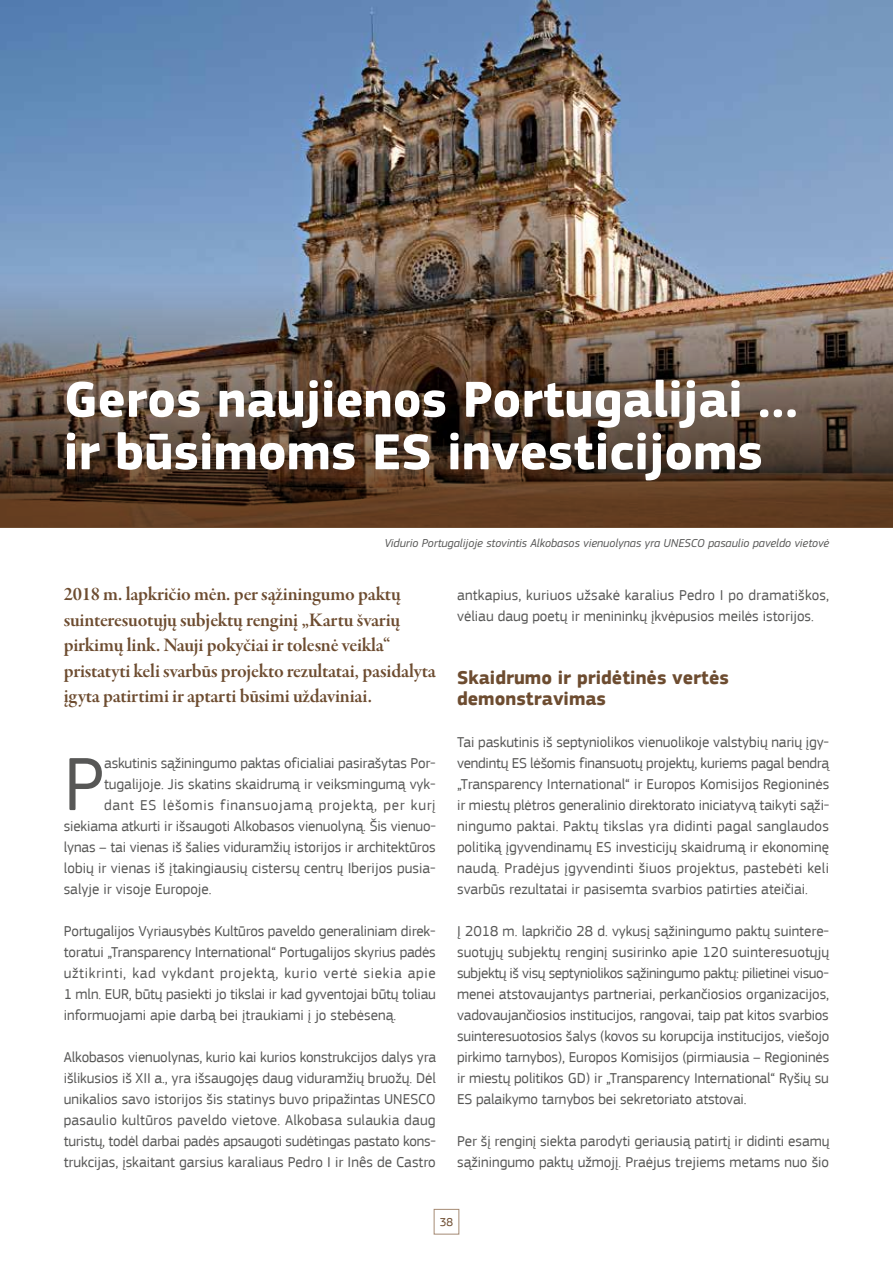
<style>
.page{position:relative;width:893px;height:1263px;background:#fff}
.page>*{position:absolute;margin:0;border:0;box-sizing:border-box;transform-origin:0 0}
.t1{font:78.3px "EC Square Sans Pro";color:#575756}
.t2{font:700 52.5px/52.5px "EC Square Sans Pro";color:#fff}
.t3{font:19.5px/25.5px "Garamond Premr Pro Smbd Subh";letter-spacing:-.01em;color:#6d4c30}
.t4{font:700 19.5px/21px "EC Square Sans Pro";color:#6d4c30}
.t5{font:15px/21px "EC Square Sans Pro";color:#575756;text-align:justify}
.t6{font:15px "EC Square Sans Pro";letter-spacing:.045em;color:#575756}
.t7{font:italic 12px "EC Square Sans Pro";color:#575756}
.t8{font:12px "EC Square Sans Pro";color:#6d4c30}
</style>
<div class="page">
<div style="left:434px;top:1209px;width:25px;height:25px;border:1px solid #a58a74"></div>
<img style="left:0;top:0;width:893px;height:272px">
<img style="left:0;top:272px;width:893px;height:255px">
<h2 class="t2" style="left:64px;top:375px;width:735px">Geros naujienos Portugalijai … ir būsimoms ES investicijoms</h2>
<p class="t7" style="left:384px;top:536px;width:446px">Vidurio Portugalijoje stovintis Alkobasos vienuolynas yra UNESCO pasaulio paveldo vietovė</p>
<p class="t3" style="left:64px;top:582px;width:374px">2018 m. lapkričio mėn. per sąžiningumo paktų suinteresuotųjų subjektų renginį „Kartu švarių pirkimų link. Nauji pokyčiai ir tolesnė veikla“ pristatyti keli svarbūs projekto rezultatai, pasidalyta įgyta patirtimi ir aptarti būsimi uždaviniai.</p>
<h1 class="t1" style="left:64px;top:739px;width:42px">P</h1>
<p class="t5" style="left:104px;top:753px;width:333px">askutinis sąžiningumo paktas oficialiai pasirašytas Por-</p>
<p class="t5" style="left:104px;top:774px;width:333px">tugalijoje. Jis skatins skaidrumą ir veiksmingumą vyk-</p>
<p class="t6" style="left:104px;top:796px;width:333px">dant ES lėšomis finansuojamą projektą, per kurį</p>
<p class="t5" style="left:64px;top:816px;width:374px">siekiama atkurti ir išsaugoti Alkobasos vienuolyną. Šis vienuo-</p>
<p class="t5" style="left:64px;top:837px;width:373px">lynas – tai vienas iš šalies viduramžių istorijos ir architektūros</p>
<p class="t5" style="left:64px;top:858px;width:373px">lobių ir vienas iš įtakingiausių cistersų centrų Iberijos pusia-</p>
<p class="t5" style="left:64px;top:879px;width:149px">salyje ir visoje Europoje.</p>
<p class="t5" style="left:64px;top:921px;width:374px">Portugalijos Vyriausybės Kultūros paveldo generaliniam direk&shy;toratui „Transparency International“ Portugalijos skyrius padės užtikrinti, kad vykdant projektą, kurio vertė siekia apie 1 mln. EUR, būtų pasiekti jo tikslai ir kad gyventojai būtų toliau informuojami apie darbą bei įtraukiami į jo stebėseną.</p>
<p class="t5" style="left:64px;top:1047px;width:374px">Alkobasos vienuolynas, kurio kai kurios konstrukcijos dalys yra išlikusios iš XII a., yra išsaugojęs daug viduramžių bruožų. Dėl unikalios savo istorijos šis statinys buvo pripažintas UNESCO pasaulio kultūros paveldo vietove. Alkobasa sulaukia daug turistų, todėl darbai padės apsaugoti sudėtingas pastato kons&shy;trukcijas, įskaitant garsius karaliaus Pedro I ir Inês de Castro</p>
<p class="t5" style="left:457px;top:585px;width:374px">antkapius, kuriuos užsakė karalius Pedro I po dramatiškos, vėliau daug poetų ir menininkų įkvėpusios meilės istorijos.</p>
<h3 class="t4" style="left:457px;top:668px;width:274px">Skaidrumo ir pridėtinės vertės demonstravimas</h3>
<p class="t5" style="left:457px;top:732px;width:374px">Tai paskutinis iš septyniolikos vienuolikoje valstybių narių įgy&shy;vendintų ES lėšomis finansuotų projektų, kuriems pagal bendrą „Transparency International“ ir Europos Komisijos Regioninės ir miestų plėtros generalinio direktorato iniciatyvą taikyti sąži&shy;ningumo paktai. Paktų tikslas yra didinti pagal sanglaudos politiką įgyvendinamų ES investicijų skaidrumą ir ekonominę naudą. Pradėjus įgyvendinti šiuos projektus, pastebėti keli svarbūs rezultatai ir pasisemta svarbios patirties ateičiai.</p>
<p class="t5" style="left:457px;top:921px;width:374px">Į 2018 m. lapkričio 28 d. vykusį sąžiningumo paktų suintere&shy;suotųjų subjektų renginį susirinko apie 120 suinteresuotųjų subjektų iš visų septyniolikos sąžiningumo paktų: pilietinei visuo&shy;menei atstovaujantys partneriai, perkančiosios organizacijos, vadovaujančiosios institucijos, rangovai, taip pat kitos svarbios suinteresuotosios šalys (kovos su korupcija institucijos, viešojo pirkimo tarnybos), Europos Komisijos (pirmiausia – Regioninės ir miestų politikos GD) ir „Transparency International“ Ryšių su ES palaikymo tarnybos bei sekretoriato atstovai.</p>
<p class="t5" style="left:457px;top:1131px;width:374px">Per šį renginį siekta parodyti geriausią patirtį ir didinti esamų sąžiningumo paktų užmojį. Praėjus trejiems metams nuo šio</p>
<p class="t8" style="left:440px;top:1215px;width:15px">38</p>
</div>
